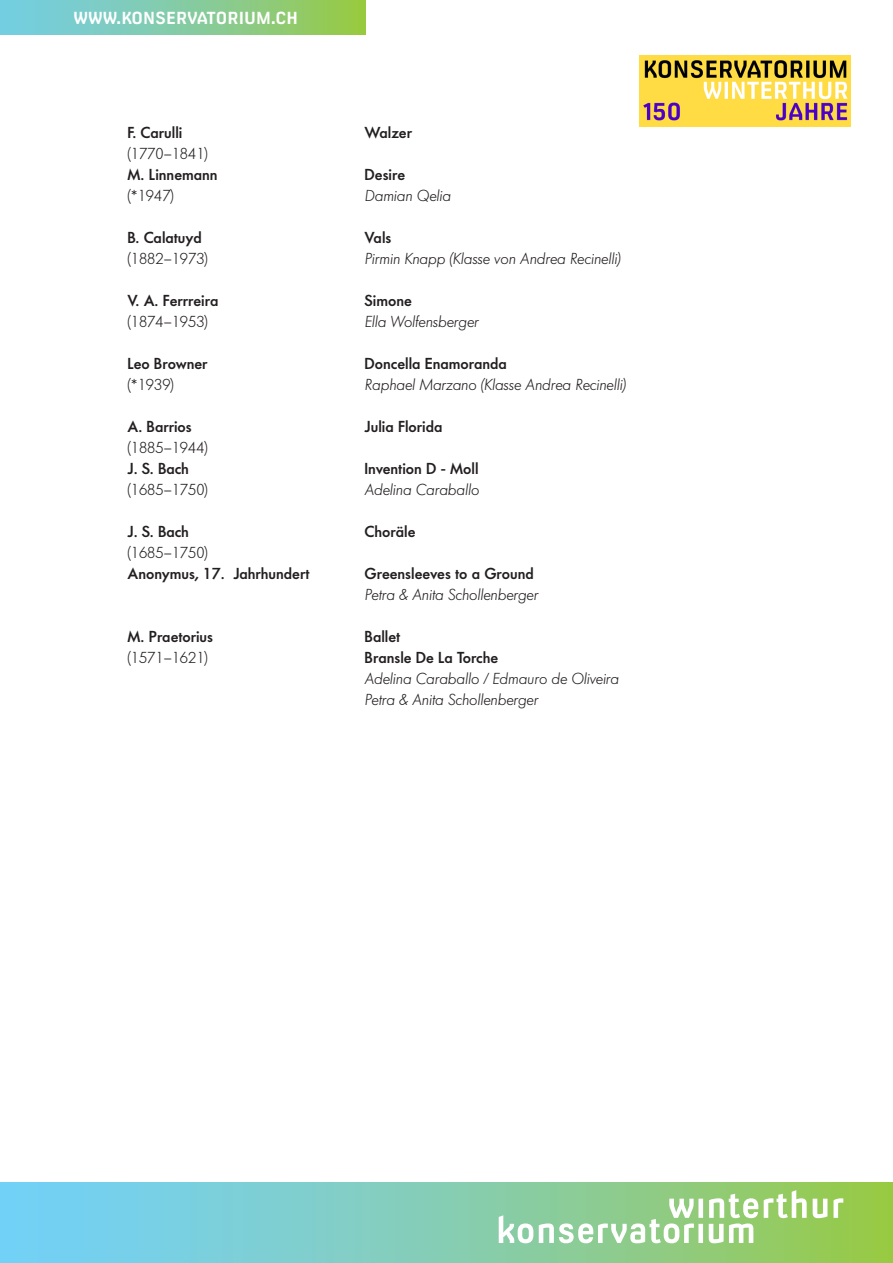
<style>
.page{position:relative;width:893px;height:1263px;background:#fff}
.page>*{position:absolute;margin:0;border:0;box-sizing:border-box;transform-origin:0 0}
.t1{font:700 16.5px "Milibus Rg";color:#fff}
.Schüler_in{font:500 15.75px "Futura BQ";color:#231f20}
.Schüler_in-2{font:italic 300 15.75px "Futura BQ";color:#231f20}
.Schüler_in-3{font:300 15.75px "Futura BQ";color:#231f20}
</style>
<div class="page">
<img style="left:640px;top:55px;width:210px;height:71px">
<div style="left:0;top:0;width:365px;height:34px;background:linear-gradient(to right,#72ceef,#98c94b)"></div>
<svg style="left:0;top:1182px;width:893px;height:81px;background:#82cdba"></svg>
<svg style="left:499px;top:1190px;width:344px;height:53px"></svg>
<p class="t1" style="left:74px;top:8px;width:226px">WWW.KONSERVATORIUM.CH</p>
<p class="Schüler_in" style="left:128px;top:122px;width:56px">F. Carulli</p>
<p class="Schüler_in" style="left:365px;top:122px;width:49px">Walzer</p>
<p class="Schüler_in-3" style="left:128px;top:143px;width:82px">(1770–1841)</p>
<p class="Schüler_in" style="left:128px;top:164px;width:91px">M. Linnemann</p>
<p class="Schüler_in" style="left:365px;top:164px;width:42px">Desire</p>
<p class="Schüler_in-3" style="left:128px;top:185px;width:48px">(*1947)</p>
<p class="Schüler_in-2" style="left:365px;top:185px;width:88px">Damian Qelia</p>
<p class="Schüler_in" style="left:128px;top:227px;width:76px">B. Calatuyd</p>
<p class="Schüler_in" style="left:365px;top:227px;width:28px">Vals</p>
<p class="Schüler_in-3" style="left:128px;top:248px;width:82px">(1882–1973)</p>
<p class="Schüler_in-2" style="left:365px;top:248px;width:257px">Pirmin Knapp (Klasse von Andrea Recinelli)</p>
<p class="Schüler_in" style="left:128px;top:290px;width:92px">V. A. Ferrreira</p>
<p class="Schüler_in" style="left:365px;top:290px;width:49px">Simone</p>
<p class="Schüler_in-3" style="left:128px;top:311px;width:82px">(1874–1953)</p>
<p class="Schüler_in-2" style="left:365px;top:311px;width:115px">Ella Wolfensberger</p>
<p class="Schüler_in" style="left:128px;top:353px;width:82px">Leo Browner</p>
<p class="Schüler_in" style="left:365px;top:353px;width:144px">Doncella Enamoranda</p>
<p class="Schüler_in-3" style="left:128px;top:374px;width:48px">(*1939)</p>
<p class="Schüler_in-2" style="left:365px;top:374px;width:263px">Raphael Marzano (Klasse Andrea Recinelli)</p>
<p class="Schüler_in" style="left:128px;top:416px;width:66px">A. Barrios</p>
<p class="Schüler_in" style="left:365px;top:416px;width:79px">Julia Florida</p>
<p class="Schüler_in-3" style="left:128px;top:437px;width:82px">(1885–1944)</p>
<p class="Schüler_in" style="left:128px;top:458px;width:63px">J. S. Bach</p>
<p class="Schüler_in" style="left:365px;top:458px;width:115px">Invention D - Moll</p>
<p class="Schüler_in-3" style="left:128px;top:479px;width:82px">(1685–1750)</p>
<p class="Schüler_in-2" style="left:365px;top:479px;width:116px">Adelina Caraballo</p>
<p class="Schüler_in" style="left:128px;top:521px;width:63px">J. S. Bach</p>
<p class="Schüler_in" style="left:365px;top:521px;width:52px">Choräle</p>
<p class="Schüler_in-3" style="left:128px;top:542px;width:82px">(1685–1750)</p>
<p class="Schüler_in" style="left:128px;top:563px;width:183px">Anonymus, 17. Jahrhundert</p>
<p class="Schüler_in" style="left:365px;top:563px;width:171px">Greensleeves to a Ground</p>
<p class="Schüler_in-2" style="left:365px;top:584px;width:175px">Petra &amp; Anita Schollenberger</p>
<p class="Schüler_in" style="left:128px;top:626px;width:87px">M. Praetorius</p>
<p class="Schüler_in" style="left:365px;top:626px;width:37px">Ballet</p>
<p class="Schüler_in-3" style="left:128px;top:647px;width:82px">(1571–1621)</p>
<p class="Schüler_in" style="left:365px;top:647px;width:135px">Bransle De La Torche</p>
<p class="Schüler_in-2" style="left:365px;top:668px;width:256px">Adelina Caraballo / Edmauro de Oliveira</p>
<p class="Schüler_in-2" style="left:365px;top:689px;width:175px">Petra &amp; Anita Schollenberger</p>
</div>
